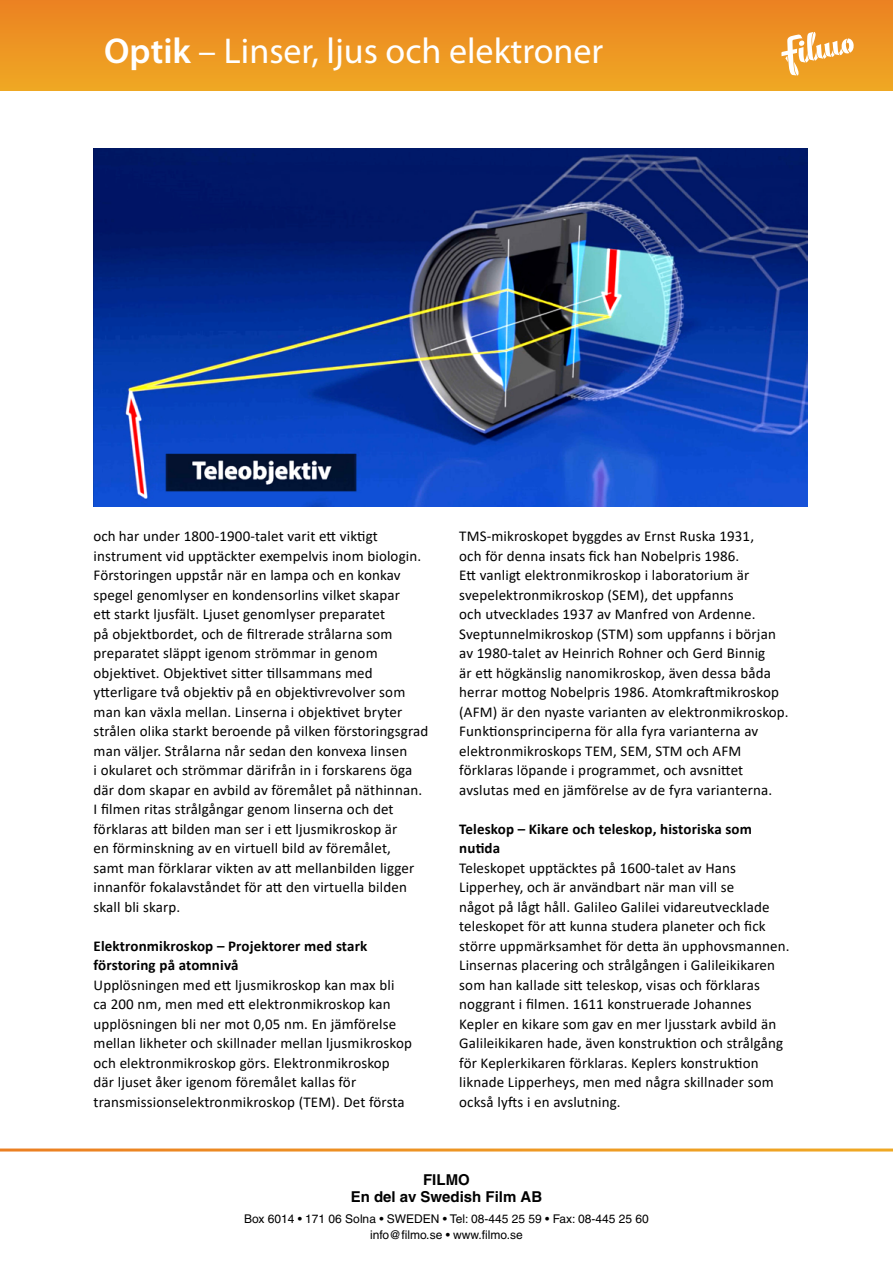
<style>
.page{position:relative;width:893px;height:1263px;background:#fff}
.page>*{position:absolute;margin:0;border:0;box-sizing:border-box;transform-origin:0 0}
.t1{font:36px "Myriad Pro";color:#fff}
.t2{font:15px/19.5px "Calibri";letter-spacing:.01em;color:#000}
.t3{font:700 15px/19.5px "Calibri";letter-spacing:.01em;color:#000}
.t4{font:700 15px/16.5px "Helvetica";color:#000;text-align:center}
.t5{font:12px/16.5px "Helvetica";color:#000;text-align:center}
.s1{font-weight:600}
</style>
<div class="page">
<svg style="left:0;top:0;width:893px;height:91px;background:#ed9422"></svg>
<svg style="left:781px;top:32px;width:73px;height:43px"></svg>
<img style="left:94px;top:149px;width:714px;height:357px">
<h1 class="t1" style="left:104px;top:29px;width:501px"><span class="s1">Optik</span> – Linser, ljus och elektroner</h1>
<p class="t2" style="left:94px;top:526px;width:336px">och har under 1800-1900-talet varit ett viktigt instrument vid upptäckter exempelvis inom biologin.<br>Förstoringen uppstår när en lampa och en konkav spegel genomlyser en kondensorlins vilket skapar<br>ett starkt ljusfält. Ljuset genomlyser preparatet<br>på objektbordet, och de filtrerade strålarna som preparatet släppt igenom strömmar in genom objektivet. Objektivet sitter tillsammans med ytterligare två objektiv på en objektivrevolver som man kan växla mellan. Linserna i objektivet bryter strålen olika starkt beroende på vilken förstoringsgrad man väljer. Strålarna når sedan den konvexa linsen<br>i okularet och strömmar därifrån in i forskarens öga där dom skapar en avbild av föremålet på näthinnan.<br>I filmen ritas strålgångar genom linserna och det förklaras att bilden man ser i ett ljusmikroskop är<br>en förminskning av en virtuell bild av föremålet,<br>samt man förklarar vikten av att mellanbilden ligger innanför fokalavståndet för att den virtuella bilden skall bli skarp.</p>
<p class="t3" style="left:94px;top:936px;width:275px">Elektronmikroskop – Projektorer med stark förstoring på atomnivå</p>
<p class="t2" style="left:94px;top:975px;width:320px">Upplösningen med ett ljusmikroskop kan max bli<br>ca 200 nm, men med ett elektronmikroskop kan upplösningen bli ner mot 0,05 nm. En jämförelse mellan likheter och skillnader mellan ljusmikroskop och elektronmikroskop görs. Elektronmikroskop där ljuset åker igenom föremålet kallas för transmissionselektronmikroskop (TEM). Det första</p>
<p class="t2" style="left:459px;top:526px;width:331px">TMS-mikroskopet byggdes av Ernst Ruska 1931,<br>och för denna insats fick han Nobelpris 1986.<br>Ett vanligt elektronmikroskop i laboratorium är svepelektronmikroskop (SEM), det uppfanns<br>och utvecklades 1937 av Manfred von Ardenne.<br>Sveptunnelmikroskop (STM) som uppfanns i början av 1980-talet av Heinrich Rohner och Gerd Binnig<br>är ett högkänslig nanomikroskop, även dessa båda herrar mottog Nobelpris 1986. Atomkraftmikroskop (AFM) är den nyaste varianten av elektronmikroskop.<br>Funktionsprinciperna för alla fyra varianterna av elektronmikroskops TEM, SEM, STM och AFM förklaras löpande i programmet, och avsnittet avslutas med en jämförelse av de fyra varianterna.</p>
<p class="t3" style="left:459px;top:819px;width:294px">Teleskop – Kikare och teleskop, historiska som nutida</p>
<p class="t2" style="left:459px;top:858px;width:332px">Teleskopet upptäcktes på 1600-talet av Hans Lipperhey, och är användbart när man vill se<br>något på lågt håll. Galileo Galilei vidareutvecklade teleskopet för att kunna studera planeter och fick större uppmärksamhet för detta än upphovsmannen.<br>Linsernas placering och strålgången i Galileikikaren som han kallade sitt teleskop, visas och förklaras noggrant i filmen. 1611 konstruerade Johannes Kepler en kikare som gav en mer ljusstark avbild än Galileikikaren hade, även konstruktion och strålgång för Keplerkikaren förklaras. Keplers konstruktion liknade Lipperheys, men med några skillnader som också lyfts i en avslutning.</p>
<p class="t4" style="left:351px;top:1171px;width:193px">FILMO<br>En del av Swedish Film AB</p>
<p class="t5" style="left:244px;top:1210px;width:406px">Box 6014 • 171 06 Solna • SWEDEN • Tel: 08-445 25 59 • Fax: 08-445 25 60 info@filmo.se • www.filmo.se</p>
</div>
